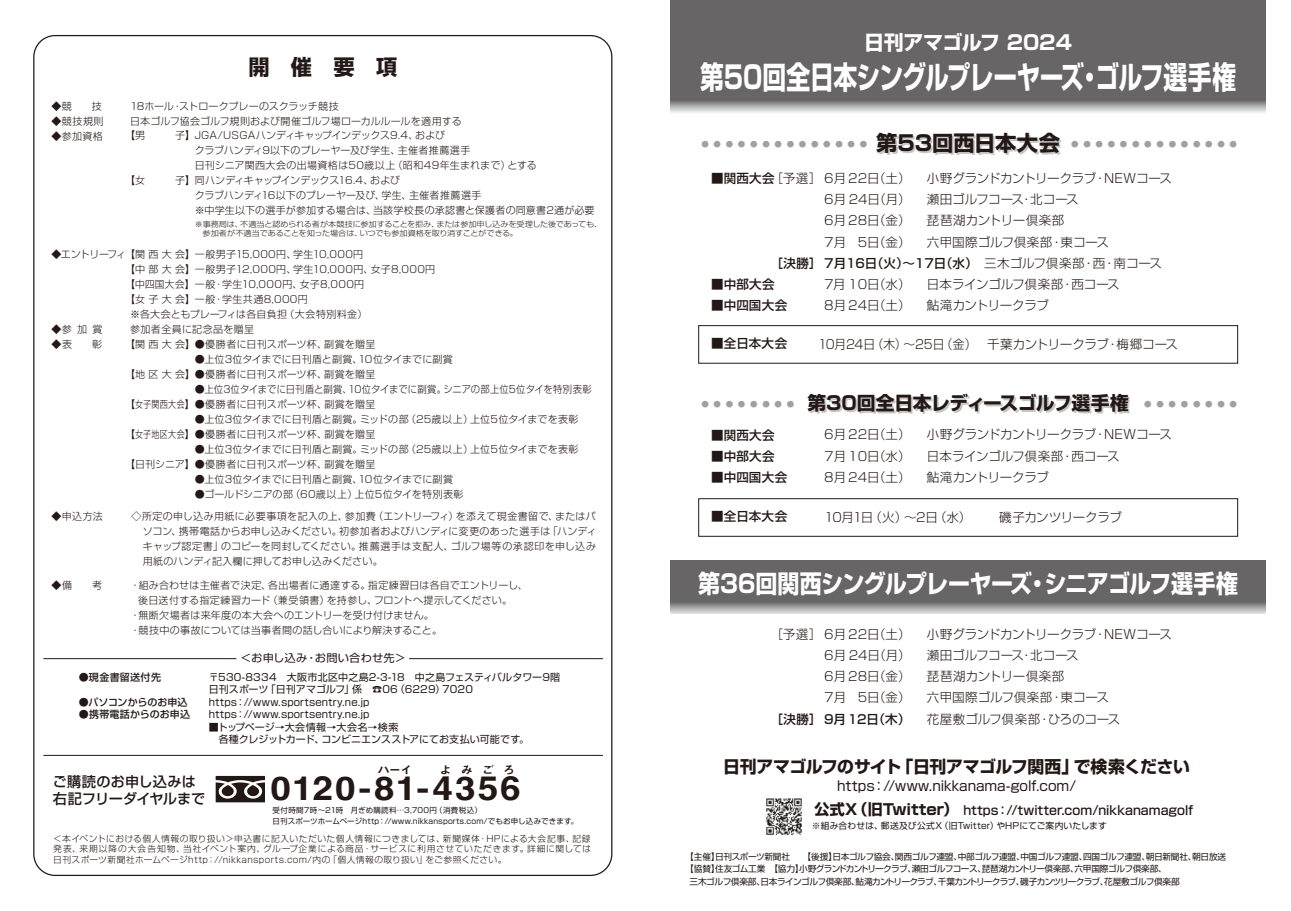
<style>
.page{position:relative;width:1291px;height:911px;background:#fff}
.page>*{position:absolute;margin:0;border:0;box-sizing:border-box;transform-origin:0 0}
.t1{font:700 33.38px "Helvetica";letter-spacing:.055em;color:#221815;scale:1.11 1}
.t2{font:700 31.25px "Shin Go Pro";letter-spacing:-.025em;color:#fff;scale:.76 1}
.t3{font:700 25px "Shin Go Pro";letter-spacing:-.025em;color:#fff;scale:.88 1}
.t4{font:700 21.25px "Shin Go Pro";letter-spacing:-.005em;color:#221815}
.t5{font:700 20px "Shin Go Pro";letter-spacing:-.015em;color:#fff}
.t6{font:700 18.75px "Shin Go Pro";letter-spacing:-.015em;color:#221815}
.t7{font:700 16.88px "Shin Go Pro";letter-spacing:-.025em;color:#221815}
.t8{font:500 14.12px/17px "Shin Go Pro";letter-spacing:.01em;color:#221815}
.t9{font:13.5px "Shin Go Pro";letter-spacing:-.005em;color:#221815}
.t10{font:300 12.5px/21.2px "Shin Go Pro";letter-spacing:-.005em;color:#221815}
.t11{font:500 12.5px "Shin Go Pro";letter-spacing:.005em;color:#221815}
.t12{font:300 12.5px "Shin Go Pro";letter-spacing:-.025em;color:#221815;scale:.94 1}
.t13{font:300 12.5px "Shin Go Pro";letter-spacing:-.04em;color:#221815}
.t14{font:11.12px "Midashi Go Pro MB31";letter-spacing:.705em;color:#221815;scale:1.11 1}
.t15{font:10.75px "Shin Go Pro";letter-spacing:.01em;color:#221815;scale:1.04 1}
.t16{font:300 10px/15px "Shin Go Pro";letter-spacing:.015em;color:#221815}
.t17{font:10px/12.5px "Shin Go Pro";letter-spacing:.015em;color:#221815}
.t18{font:300 10px "Shin Go Pro";letter-spacing:-.01em;color:#221815}
.t19{font:10px/12.5px "Shin Go Pro";letter-spacing:-.005em;color:#221815}
.t20{font:300 10px "Shin Go Pro";letter-spacing:-.035em;color:#221815}
.t21{font:500 10px "Shin Go Pro";letter-spacing:.015em;color:#221815}
.t22{font:500 10px "Shin Go Pro";letter-spacing:.035em;color:#221815}
.t23{font:8.75px "Shin Go Pro";letter-spacing:-.045em;color:#221815}
.t24{font:300 8.75px/10.5px "Shin Go Pro";letter-spacing:.04em;color:#221815;text-align:justify}
.t25{font:8.75px "Shin Go Pro";letter-spacing:.015em;color:#221815}
.t26{font:300 7.5px/9.2px "Shin Go Pro";letter-spacing:-.015em;color:#221815;scale:1.07 1}
.t27{font:7.5px/11.2px "Shin Go Pro";letter-spacing:.025em;color:#221815}
.t28{font:700 7.5px "Shin Go Pro";color:#9fa0a0}
.s1{font-weight:300}
.s2{font-weight:700;font-size:15px}
</style>
<div class="page">
<svg style="left:670px;top:0;width:595px;height:113px;background:#6f6d6d"></svg>
<svg style="left:670px;top:561px;width:595px;height:53px;background:#757474"></svg>
<div style="left:698px;top:325px;width:539px;height:38px;border:1px solid #221815"></div>
<div style="left:698px;top:498px;width:539px;height:38px;border:1px solid #221815"></div>
<img style="left:766px;top:798px;width:36px;height:38px">
<hr style="left:43px;top:755px;width:560px;height:1px;background:#221815">
<hr style="left:43px;top:658px;width:193px;height:1px;background:#221815">
<hr style="left:409px;top:658px;width:194px;height:1px;background:#221815">
<svg style="left:216px;top:776px;width:49px;height:26px"></svg>
<p class="t16" style="left:51px;top:97px;width:52px">◆競　　技</p>
<p class="t16" style="left:51px;top:112px;width:54px">◆競技規則</p>
<p class="t16" style="left:51px;top:127px;width:53px">◆参加資格</p>
<h3 class="t4" style="left:248px;top:50px;width:150px">開　催　要　項</h3>
<p class="t18" style="left:130px;top:98px;width:210px">18ホール・ストロークプレーのスクラッチ競技</p>
<p class="t16" style="left:130px;top:112px;width:333px">日本ゴルフ協会ゴルフ規則および開催ゴルフ場ローカルルールを適用する</p>
<p class="t18" style="left:125px;top:127px;width:321px">【男　　　子】JGA/USGAハンディキャップインデックス9.4、および</p>
<p class="t20" style="left:125px;top:172px;width:276px">【女　　　子】同ハンディキャップインデックス16.4、および</p>
<p class="t16" style="left:195px;top:142px;width:343px">クラブハンディ9以下のプレーヤー及び学生、主催者推薦選手<br>日刊シニア関西大会の出場資格は50歳以上（昭和49年生まれまで）とする</p>
<p class="t16" style="left:195px;top:187px;width:401px">クラブハンディ16以下のプレーヤー及び、学生、主催者推薦選手<br>※中学生以下の選手が参加する場合は、当該学校長の承認書と保護者の同意書2通が必要</p>
<p class="t26" style="left:195px;top:219px;width:382px">※事務局は、不適当と認められる者が本競技に参加することを拒み、または参加申し込みを受理した後であっても、　参加者が不適当であることを知った場合は、いつでも参加資格を取り消すことができる。</p>
<p class="t16" style="left:51px;top:245px;width:313px">◆エントリーフィ【関 西 大 会】一般男子15,000円、学生10,000円</p>
<p class="t16" style="left:125px;top:260px;width:312px">【中 部 大 会】一般男子12,000円、学生10,000円、女子8,000円</p>
<p class="t16" style="left:125px;top:275px;width:241px">【中四国大会】一般・学生10,000円、女子8,000円</p>
<p class="t16" style="left:125px;top:290px;width:184px">【女 子 大 会】一般・学生共通8,000円</p>
<p class="t16" style="left:130px;top:305px;width:239px">※各大会ともプレーフィは各自負担（大会特別料金）</p>
<p class="t16" style="left:130px;top:320px;width:125px">参加者全員に記念品を贈呈</p>
<p class="t16" style="left:125px;top:335px;width:252px">【関 西 大 会】●優勝者に日刊スポーツ杯、副賞を贈呈</p>
<p class="t16" style="left:125px;top:365px;width:252px">【地 区 大 会】●優勝者に日刊スポーツ杯、副賞を贈呈</p>
<p class="t16" style="left:125px;top:395px;width:252px">【女子関西大会】●優勝者に日刊スポーツ杯、副賞を贈呈</p>
<p class="t16" style="left:125px;top:425px;width:252px">【女子地区大会】●優勝者に日刊スポーツ杯、副賞を贈呈</p>
<p class="t16" style="left:125px;top:455px;width:252px">【日刊シニア】●優勝者に日刊スポーツ杯、副賞を贈呈</p>
<p class="t16" style="left:51px;top:320px;width:53px">◆参加賞</p>
<p class="t16" style="left:51px;top:335px;width:52px">◆表　　彰</p>
<p class="t16" style="left:195px;top:350px;width:260px">●上位3位タイまでに日刊盾と副賞、10位タイまでに副賞</p>
<p class="t16" style="left:195px;top:380px;width:398px">●上位3位タイまでに日刊盾と副賞、10位タイまでに副賞。シニアの部上位5位タイを特別表彰</p>
<p class="t16" style="left:195px;top:410px;width:385px">●上位3位タイまでに日刊盾と副賞。ミッドの部（25歳以上）上位5位タイまでを表彰</p>
<p class="t16" style="left:195px;top:440px;width:385px">●上位3位タイまでに日刊盾と副賞。ミッドの部（25歳以上）上位5位タイまでを表彰</p>
<p class="t16" style="left:195px;top:470px;width:260px">●上位3位タイまでに日刊盾と副賞、10位タイまでに副賞</p>
<p class="t16" style="left:195px;top:485px;width:270px">●ゴールドシニアの部（60歳以上）上位5位タイを特別表彰</p>
<p class="t16" style="left:51px;top:507px;width:53px">◆申込方法</p>
<p class="t16" style="left:51px;top:576px;width:52px">◆備　　考</p>
<p class="t16" style="left:143px;top:507px;width:455px;text-align:justify;text-indent:-11px">◇所定の申し込み用紙に必要事項を記入の上、参加費（エントリーフィ）を添えて現金書留で、またはパソコン、携帯電話からお申し込みください。初参加者およびハンディに変更のあった選手は「ハンディキャップ認定書」のコピーを同封してください。推薦選手は支配人、ゴルフ場等の承認印を申し込み用紙のハンディ記入欄に押してお申し込みください。</p>
<p class="t16" style="left:130px;top:576px;width:399px">・組み合わせは主催者で決定、各出場者に通達する。指定練習日は各自でエントリーし、</p>
<p class="t16" style="left:138px;top:591px;width:375px">後日送付する指定練習カード（兼受領書）を持参し、フロントへ提示してください。</p>
<p class="t16" style="left:130px;top:606px;width:305px">・無断欠場者は来年度の本大会へのエントリーを受け付けません。</p>
<p class="t16" style="left:130px;top:621px;width:313px">・競技中の事故については当事者間の話し合いにより解決すること。</p>
<p class="t15" style="left:240px;top:649px;width:161px">＜お申し込み・お問い合わせ先＞</p>
<p class="t22" style="left:79px;top:669px;width:84px">●現金書留送付先</p>
<p class="t21" style="left:79px;top:694px;width:110px">●パソコンからのお申込</p>
<p class="t21" style="left:79px;top:706px;width:113px">●携帯電話からのお申込</p>
<p class="t17" style="left:209px;top:670px;width:353px">〒530-8334　大阪市北区中之島2-3-18　中之島フェスティバルタワー9階日刊スポーツ「日刊アマゴルフ」係　☎06（6229）7020<br>https：//www.sportsentry.ne.jp<br>https：//www.sportsentry.ne.jp</p>
<p class="t19" style="left:209px;top:720px;width:322px">■トップページ→大会情報→大会名→検索<br>　各種クレジットカード、コンビニエンスストアにてお支払い可能です。</p>
<h3 class="t8" style="left:53px;top:771px;width:154px">ご購読のお申し込みは右記フリーダイヤルまで</h3>
<p class="t14" style="left:377px;top:761px;width:33px">ハーイ</p>
<p class="t14" style="left:439px;top:761px;width:70px">よみごろ</p>
<h1 class="t1" style="left:270px;top:768px;width:227px">0120-81-4356</h1>
<p class="t27" style="left:272px;top:804px;width:307px">受付時間7時～21時　月ぎめ購読料…3,700円（消費税込）<br>日刊スポーツホームページhttp：//www.nikkansports.com/でもお申し込みできます。</p>
<p class="t24" style="left:53px;top:832px;width:539px">＜本イベントにおける個人情報の取り扱い＞申込書に記入いただいた個人情報につきましては、新聞媒体・HPによる大会記事、記録発表、来期以降の大会告知物、当社イベント案内、グループ企業による商品・サービスに利用させていただきます。詳細に関しては日刊スポーツ新聞社ホームページhttp：//nikkansports.com/内の「個人情報の取り扱い」をご参照ください。</p>
<h3 class="t5" style="left:864px;top:27px;width:209px">日刊アマゴルフ 2024</h3>
<h2 class="t2" style="left:700px;top:52px;width:706px">第50回全日本シングルプレーヤーズ・ゴルフ選手権</h2>
<p class="t28" style="left:701px;top:138px;width:167px">●●●●●●●●●●●●●●</p>
<h3 class="t4" style="left:877px;top:128px;width:185px">第53回西日本大会</h3>
<p class="t28" style="left:1071px;top:138px;width:167px">●●●●●●●●●●●●●●</p>
<p class="t10" style="left:926px;top:166px;width:246px">小野グランドカントリークラブ・NEWコース瀬田ゴルフコース・北コース<br>琵琶湖カントリー倶楽部<br>六甲国際ゴルフ倶楽部・東コース</p>
<p class="t10" style="left:926px;top:272px;width:194px">日本ラインゴルフ倶楽部・西コース鮎滝カントリークラブ</p>
<p class="t11" style="left:711px;top:168px;width:65px">■関西大会</p>
<p class="t10" style="left:770px;top:166px;width:142px">［予選］ 6月 22日（土）</p>
<p class="t10" style="left:824px;top:187px;width:88px">6月 24日（月）</p>
<p class="t10" style="left:824px;top:208px;width:88px">6月 28日（金）</p>
<p class="t10" style="left:824px;top:230px;width:23px">7月</p>
<p class="t11" style="left:770px;top:253px;width:393px">［決勝］ 7月16日（火）～17日（水）　<span class="s1">三木ゴルフ倶楽部・西・南コース</span></p>
<p class="t10" style="left:824px;top:272px;width:88px">7月 10日（水）</p>
<p class="t10" style="left:824px;top:293px;width:88px">8月 24日（土）</p>
<p class="t10" style="left:857px;top:230px;width:54px">5日（金）</p>
<p class="t11" style="left:711px;top:274px;width:65px">■中部大会</p>
<p class="t11" style="left:711px;top:295px;width:78px">■中四国大会</p>
<p class="t11" style="left:711px;top:333px;width:77px">■全日本大会</p>
<p class="t12" style="left:817px;top:334px;width:384px">10月24日（木）～25日（金） 千葉カントリークラブ・梅郷コース</p>
<p class="t28" style="left:701px;top:398px;width:94px">●●●●●●●●</p>
<h3 class="t6" style="left:809px;top:390px;width:323px">第30回全日本レディースゴルフ選手権</h3>
<p class="t28" style="left:1143px;top:398px;width:94px">●●●●●●●●</p>
<p class="t11" style="left:711px;top:425px;width:65px">■関西大会</p>
<p class="t11" style="left:711px;top:446px;width:65px">■中部大会</p>
<p class="t11" style="left:711px;top:467px;width:78px">■中四国大会</p>
<p class="t10" style="left:824px;top:423px;width:88px;text-align:justify">6月 22日（土）7月 10日（水）8月 24日（土）</p>
<p class="t10" style="left:926px;top:423px;width:246px">小野グランドカントリークラブ・NEWコース日本ラインゴルフ倶楽部・西コース<br>鮎滝カントリークラブ</p>
<p class="t11" style="left:711px;top:506px;width:77px">■全日本大会</p>
<p class="t10" style="left:824px;top:505px;width:149px">10月1日（火）～2日（水）</p>
<p class="t13" style="left:999px;top:507px;width:124px">磯子カンツリークラブ</p>
<h3 class="t3" style="left:698px;top:564px;width:615px">第36回関西シングルプレーヤーズ・シニアゴルフ選手権</h3>
<p class="t10" style="left:824px;top:622px;width:88px;text-align:justify;text-indent:-54px">［予選］ 6月 22日（土）6月 24日（月）6月 28日（金）7月</p>
<p class="t11" style="left:770px;top:709px;width:141px">［決勝］ 9月12日（木）</p>
<p class="t10" style="left:857px;top:686px;width:54px">5日（金）</p>
<p class="t10" style="left:926px;top:622px;width:246px">小野グランドカントリークラブ・NEWコース瀬田ゴルフコース・北コース<br>琵琶湖カントリー倶楽部<br>六甲国際ゴルフ倶楽部・東コース<br>花屋敷ゴルフ倶楽部・ひろのコース</p>
<h3 class="t7" style="left:723px;top:753px;width:468px">日刊アマゴルフのサイト「日刊アマゴルフ関西」で検索ください</h3>
<h3 class="t9" style="left:837px;top:774px;width:240px">https：//www.nikkanama-golf.com/</h3>
<p class="t25" style="left:811px;top:819px;width:296px">※組み合わせは、郵送及び公式X（旧Twitter）やHPにてご案内いたします</p>
<p class="t11" style="left:814px;top:800px;width:380px"><span class="s2">公式X（旧Twitter）</span> https：//twitter.com/nikkanamagolf</p>
<p class="t23" style="left:685px;top:849px;width:542px">【主催】日刊スポーツ新聞社　　【後援】日本ゴルフ協会、関西ゴルフ連盟、中部ゴルフ連盟、中国ゴルフ連盟、四国ゴルフ連盟、朝日新聞社、朝日放送</p>
<p class="t23" style="left:685px;top:862px;width:483px">【協賛】住友ゴム工業　【協力】小野グランドカントリークラブ、瀬田ゴルフコース、琵琶湖カントリー倶楽部、六甲国際ゴルフ倶楽部、</p>
<p class="t23" style="left:689px;top:874px;width:491px">三木ゴルフ倶楽部、日本ラインゴルフ倶楽部、鮎滝カントリークラブ、千葉カントリークラブ、磯子カンツリークラブ、花屋敷ゴルフ倶楽部</p>
</div>
